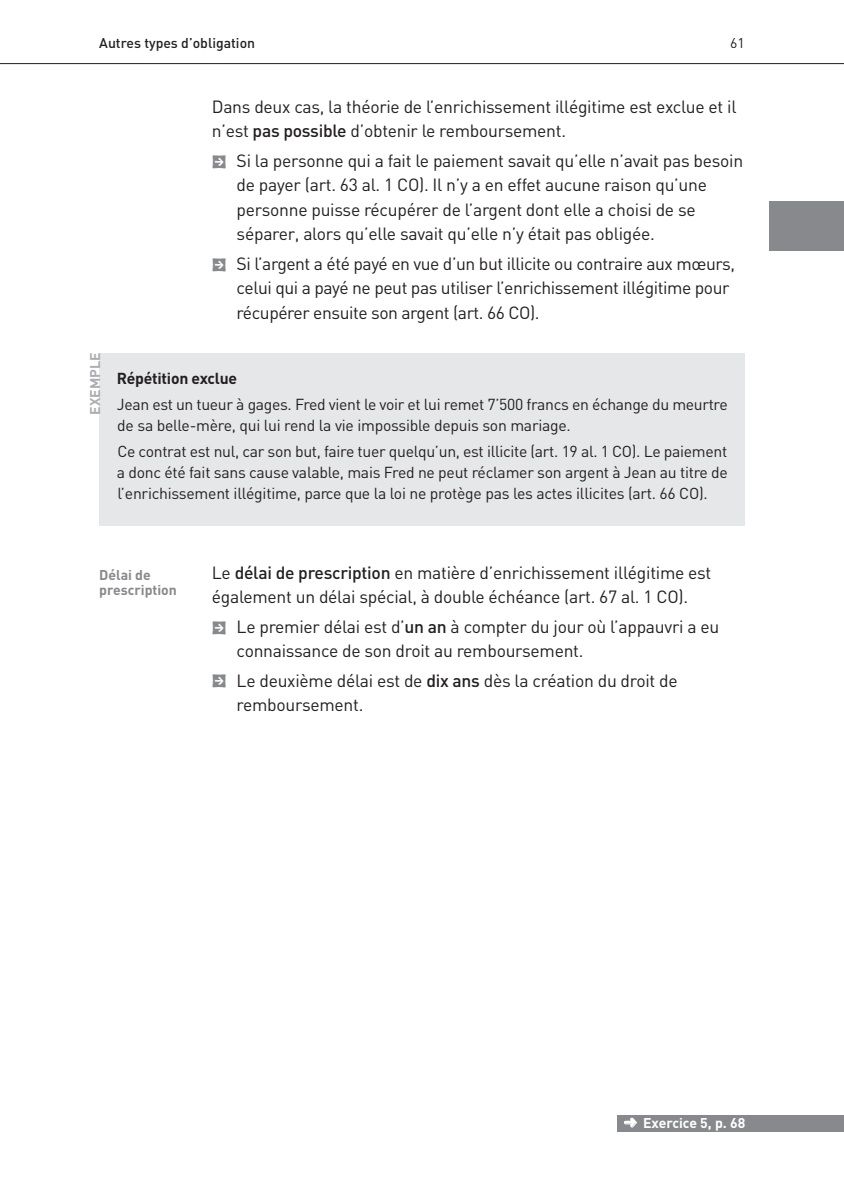
<style>
.page{position:relative;width:844px;height:1191px;background:#fff}
.page>*{position:absolute;margin:0;border:0;box-sizing:border-box;transform-origin:0 0}
.t1{font:17.5px/24.5px "DIN";letter-spacing:-.015em;color:#231f20}
.t2{font:15.75px/25.9px "DIN";letter-spacing:-.015em;color:#231f20}
.t3{font:500 14px "DIN";color:#231f20}
.t4{font:700 14px/14.9px "DIN";color:#87898c}
.t5{font:700 14px "DIN";color:#fff}
.t6{font:700 14px "DIN";color:#acadb1}
.t7{font:14px "DIN";color:#231f20}
.s1{font-weight:500}
.s2{font-family:"Kosmik Glyphs";font-size:26.25px;color:#87898c}
.s3{font-weight:700}
</style>
<div class="page">
<hr style="left:0;top:63px;width:843px;height:1px;background:#231f20">
<div style="left:769px;top:201px;width:74px;height:49px;background:#87898c"></div>
<div style="left:99px;top:354px;width:645px;height:172px;background:#e6e7e9"></div>
<div style="left:616px;top:1115px;width:227px;height:16px;background:#87898c"></div>
<svg style="left:624px;top:1117px;width:13px;height:10px"></svg>
<p class="t3" style="left:99px;top:35px;width:157px">Autres types d’obligation</p>
<p class="t7" style="left:729px;top:35px;width:16px">61</p>
<p class="t6" style="left:87px;top:414px;width:63px;rotate:-90deg">EXEMPLE</p>
<p class="t1" style="left:212px;top:94px;width:526px">Dans deux cas, la théorie de l’enrichissement illégitime est exclue et il n’est <span class="s1">pas possible</span> d’obtenir le remboursement.</p>
<p class="t1" style="left:236px;top:148px;width:508px;text-indent:-25px"><span class="s2">2</span> Si la personne qui a fait le paiement savait qu’elle n’avait pas besoin de payer (art. 63 al. 1 CO). Il n’y a en effet aucune raison qu’une personne puisse récupérer de l’argent dont elle a choisi de se séparer, alors qu’elle savait qu’elle n’y était pas obligée.</p>
<p class="t1" style="left:236px;top:251px;width:499px;text-indent:-25px"><span class="s2">2</span> Si l’argent a été payé en vue d’un but illicite ou contraire aux mœurs, celui qui a payé ne peut pas utiliser l’enrichissement illégitime pour récupérer ensuite son argent (art. 66 CO).</p>
<p class="t2" style="left:117px;top:365px;width:612px"><span class="s3">Répétition exclue<br></span>Jean est un tueur à gages. Fred vient le voir et lui remet 7’500 francs en échange du meurtre</p>
<p class="t2" style="left:117px;top:412px;width:611px">de sa belle-mère, qui lui rend la vie impossible depuis son mariage.<br>Ce contrat est nul, car son but, faire tuer quelqu’un, est illicite (art. 19 al. 1 CO). Le paiement</p>
<p class="t2" style="left:117px;top:462px;width:612px;line-height:21px">a donc été fait sans cause valable, mais Fred ne peut réclamer son argent à Jean au titre de l’enrichissement illégitime, parce que la loi ne protège pas les actes illicites (art. 66 CO).</p>
<p class="t4" style="left:99px;top:568px;width:79px">Délai de prescription</p>
<p class="t1" style="left:212px;top:560px;width:501px">Le <span class="s1">délai de prescription</span> en matière d’enrichissement illégitime est également un délai spécial, à double échéance (art. 67 al. 1 CO).</p>
<p class="t1" style="left:236px;top:614px;width:484px;text-indent:-25px"><span class="s2">2</span> Le premier délai est d’<span class="s1">un an</span> à compter du jour où l’appauvri a eu connaissance de son droit au remboursement.</p>
<p class="t1" style="left:236px;top:668px;width:442px;text-indent:-25px"><span class="s2">2</span> Le deuxième délai est de <span class="s1">dix ans</span> dès la création du droit de remboursement.</p>
<p class="t5" style="left:623px;top:1114px;width:123px">➜ Exercice 5, p. 68</p>
</div>
